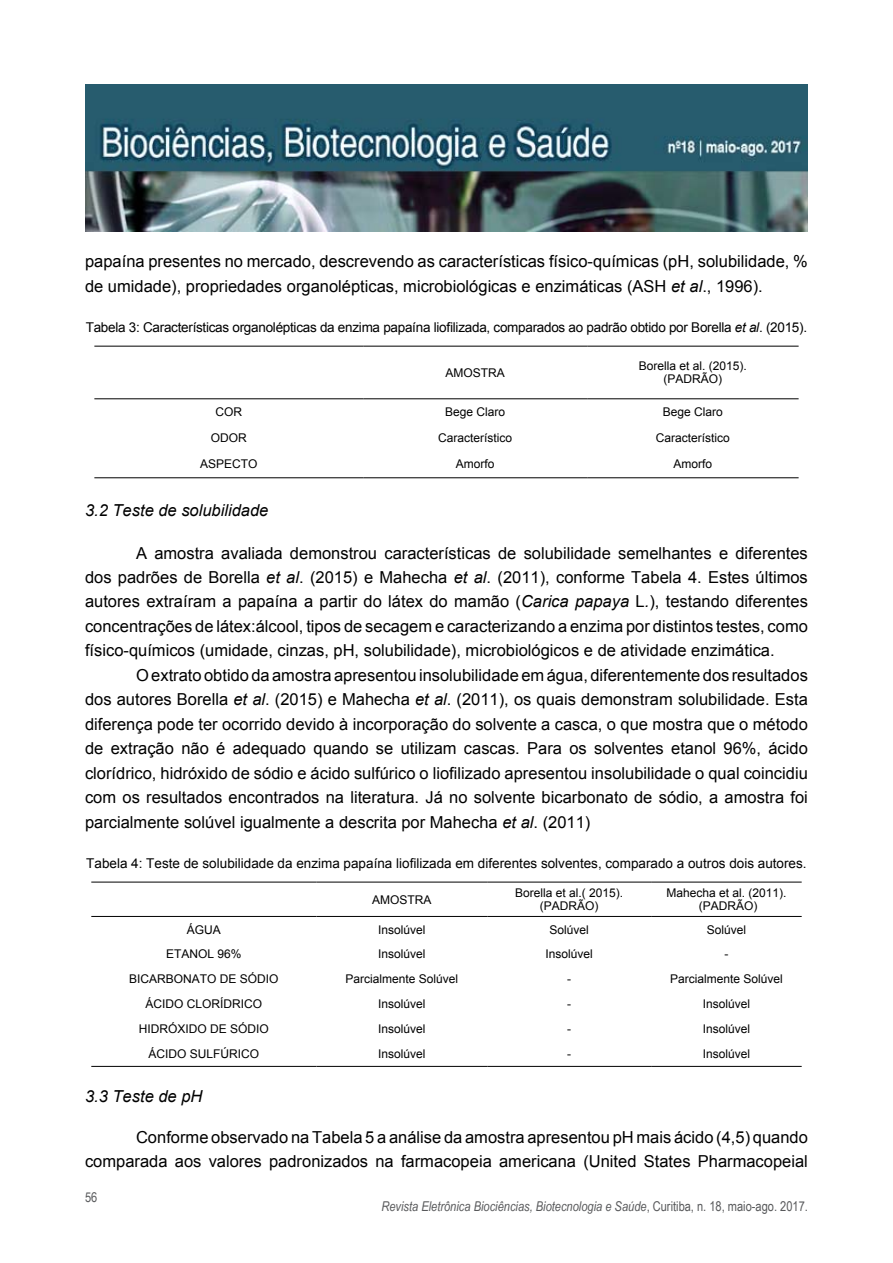
<style>
.page{position:relative;width:893px;height:1263px;background:#fff}
.page>*{position:absolute;margin:0;border:0;box-sizing:border-box;transform-origin:0 0}
.t1{font:16.5px/24.5px "Arial";color:#000;text-align:justify}
.t2{font:italic 16.5px "Arial";color:#000}
.t3{font:13.5px "Arial";letter-spacing:-.02em;color:#000}
.t4{font:13.5px "Arial";color:#000}
.t5{font:italic 13.5px "Arial Narrow";color:#58595b}
.t6{font:13.5px "Arial Narrow";color:#58595b}
.t7{font:12px/12.8px "Arial";color:#000;text-align:center}
.s1{font-style:italic}
.s2{font-style:normal}
</style>
<div class="page">
<img style="left:85px;top:85px;width:723px;height:146px">
<hr style="left:94px;top:477px;width:269px;height:1px;background:#000">
<hr style="left:363px;top:477px;width:224px;height:1px;background:#000">
<hr style="left:587px;top:477px;width:212px;height:1px;background:#000">
<hr style="left:94px;top:346px;width:269px;height:1px;background:#000">
<hr style="left:363px;top:346px;width:224px;height:1px;background:#000">
<hr style="left:587px;top:346px;width:212px;height:1px;background:#000">
<hr style="left:94px;top:398px;width:269px;height:1px;background:#000">
<hr style="left:363px;top:398px;width:224px;height:1px;background:#000">
<hr style="left:587px;top:398px;width:212px;height:1px;background:#000">
<hr style="left:91px;top:1066px;width:226px;height:1px;background:#000">
<hr style="left:317px;top:1066px;width:170px;height:1px;background:#000">
<hr style="left:487px;top:1066px;width:164px;height:1px;background:#000">
<hr style="left:651px;top:1066px;width:151px;height:1px;background:#000">
<hr style="left:91px;top:882px;width:226px;height:1px;background:#000">
<hr style="left:317px;top:882px;width:170px;height:1px;background:#000">
<hr style="left:487px;top:882px;width:164px;height:1px;background:#000">
<hr style="left:651px;top:882px;width:151px;height:1px;background:#000">
<hr style="left:91px;top:916px;width:226px;height:1px;background:#000">
<hr style="left:317px;top:916px;width:170px;height:1px;background:#000">
<hr style="left:487px;top:916px;width:164px;height:1px;background:#000">
<hr style="left:651px;top:916px;width:151px;height:1px;background:#000">
<p class="t1" style="left:85px;top:249px;width:724px">papaína presentes no mercado, descrevendo as características físico-químicas (pH, solubilidade, % de umidade), propriedades organolépticas, microbiológicas e enzimáticas (ASH <span class="s1">et al</span>., 1996).</p>
<p class="t3" style="left:86px;top:319px;width:723px">Tabela 3: Características organolépticas da enzima papaína liofilizada, comparados ao padrão obtido por Borella <span class="s1">et al</span>. (2015).</p>
<p class="t7" style="left:446px;top:366px;width:61px">AMOSTRA</p>
<p class="t7" style="left:639px;top:360px;width:110px">Borella et al. (2015). (PADRÃO)</p>
<p class="t7" style="left:215px;top:405px;width:28px">COR</p>
<p class="t7" style="left:445px;top:405px;width:62px">Bege Claro</p>
<p class="t7" style="left:663px;top:405px;width:62px">Bege Claro</p>
<p class="t7" style="left:211px;top:431px;width:37px">ODOR</p>
<p class="t7" style="left:438px;top:431px;width:76px">Característico</p>
<p class="t7" style="left:656px;top:431px;width:76px">Característico</p>
<p class="t7" style="left:200px;top:458px;width:59px">ASPECTO</p>
<p class="t7" style="left:456px;top:458px;width:40px">Amorfo</p>
<p class="t7" style="left:674px;top:458px;width:40px">Amorfo</p>
<p class="t2" style="left:85px;top:500px;width:185px">3.2 Teste de solubilidade</p>
<p class="t1" style="left:85px;top:541px;width:724px;text-indent:51px">A amostra avaliada demonstrou características de solubilidade semelhantes e diferentes dos padrões de Borella <span class="s1">et al</span>. (2015) e Mahecha <span class="s1">et al</span>. (2011), conforme Tabela 4. Estes últimos autores extraíram a papaína a partir do látex do mamão (<span class="s1">Carica papaya</span> L<span class="s1">.</span>), testando diferentes concentrações de látex:álcool, tipos de secagem e caracterizando a enzima por distintos testes, como físico-químicos (umidade, cinzas, pH, solubilidade), microbiológicos e de atividade enzimática.</p>
<p class="t1" style="left:85px;top:663px;width:724px;text-indent:51px">O extrato obtido da amostra apresentou insolubilidade em água, diferentemente dos resultados dos autores Borella <span class="s1">et al</span>. (2015) e Mahecha <span class="s1">et al</span>. (2011), os quais demonstram solubilidade. Esta diferença pode ter ocorrido devido à incorporação do solvente a casca, o que mostra que o método de extração não é adequado quando se utilizam cascas. Para os solventes etanol 96%, ácido clorídrico, hidróxido de sódio e ácido sulfúrico o liofilizado apresentou insolubilidade o qual coincidiu com os resultados encontrados na literatura. Já no solvente bicarbonato de sódio, a amostra foi parcialmente solúvel igualmente a descrita por Mahecha <span class="s1">et al</span>. (2011)</p>
<p class="t4" style="left:86px;top:855px;width:722px">Tabela 4: Teste de solubilidade da enzima papaína liofilizada em diferentes solventes, comparado a outros dois autores.</p>
<p class="t7" style="left:372px;top:893px;width:61px">AMOSTRA</p>
<p class="t7" style="left:515px;top:887px;width:110px">Borella et al.( 2015). (PADRÃO)</p>
<p class="t7" style="left:666px;top:887px;width:122px">Mahecha et al. (2011). (PADRÃO)</p>
<p class="t7" style="left:187px;top:923px;width:36px">ÁGUA</p>
<p class="t7" style="left:378px;top:923px;width:49px">Insolúvel</p>
<p class="t7" style="left:549px;top:923px;width:41px">Solúvel</p>
<p class="t7" style="left:707px;top:923px;width:41px">Solúvel</p>
<p class="t7" style="left:166px;top:948px;width:77px">ETANOL 96%</p>
<p class="t7" style="left:378px;top:948px;width:49px">Insolúvel</p>
<p class="t7" style="left:545px;top:948px;width:49px">Insolúvel</p>
<p class="t7" style="left:724px;top:948px;width:5px">-</p>
<p class="t7" style="left:129px;top:973px;width:151px">BICARBONATO DE SÓDIO</p>
<p class="t7" style="left:346px;top:973px;width:114px">Parcialmente Solúvel</p>
<p class="t7" style="left:567px;top:973px;width:5px">-</p>
<p class="t7" style="left:670px;top:973px;width:114px">Parcialmente Solúvel</p>
<p class="t7" style="left:146px;top:998px;width:118px">ÁCIDO CLORÍDRICO</p>
<p class="t7" style="left:378px;top:998px;width:49px">Insolúvel</p>
<p class="t7" style="left:567px;top:998px;width:5px">-</p>
<p class="t7" style="left:703px;top:998px;width:49px">Insolúvel</p>
<p class="t7" style="left:139px;top:1023px;width:132px">HIDRÓXIDO DE SÓDIO</p>
<p class="t7" style="left:378px;top:1023px;width:49px">Insolúvel</p>
<p class="t7" style="left:567px;top:1023px;width:5px">-</p>
<p class="t7" style="left:703px;top:1023px;width:49px">Insolúvel</p>
<p class="t7" style="left:149px;top:1047px;width:112px">ÁCIDO SULFÚRICO</p>
<p class="t7" style="left:378px;top:1047px;width:49px">Insolúvel</p>
<p class="t7" style="left:567px;top:1047px;width:5px">-</p>
<p class="t7" style="left:703px;top:1047px;width:49px">Insolúvel</p>
<p class="t2" style="left:85px;top:1085px;width:119px">3.3 Teste de pH</p>
<p class="t1" style="left:85px;top:1125px;width:724px;text-align:right">Conforme observado na Tabela 5 a análise da amostra apresentou pH mais ácido (4,5) quando comparada aos valores padronizados na farmacopeia americana (United States Pharmacopeial</p>
<p class="t6" style="left:85px;top:1187px;width:14px">56</p>
<p class="t5" style="left:381px;top:1197px;width:428px">Revista Eletrônica Biociências, Biotecnologia e Saúde<span class="s2">, Curitiba, n. 18, maio-ago. 2017.</span></p>
</div>
